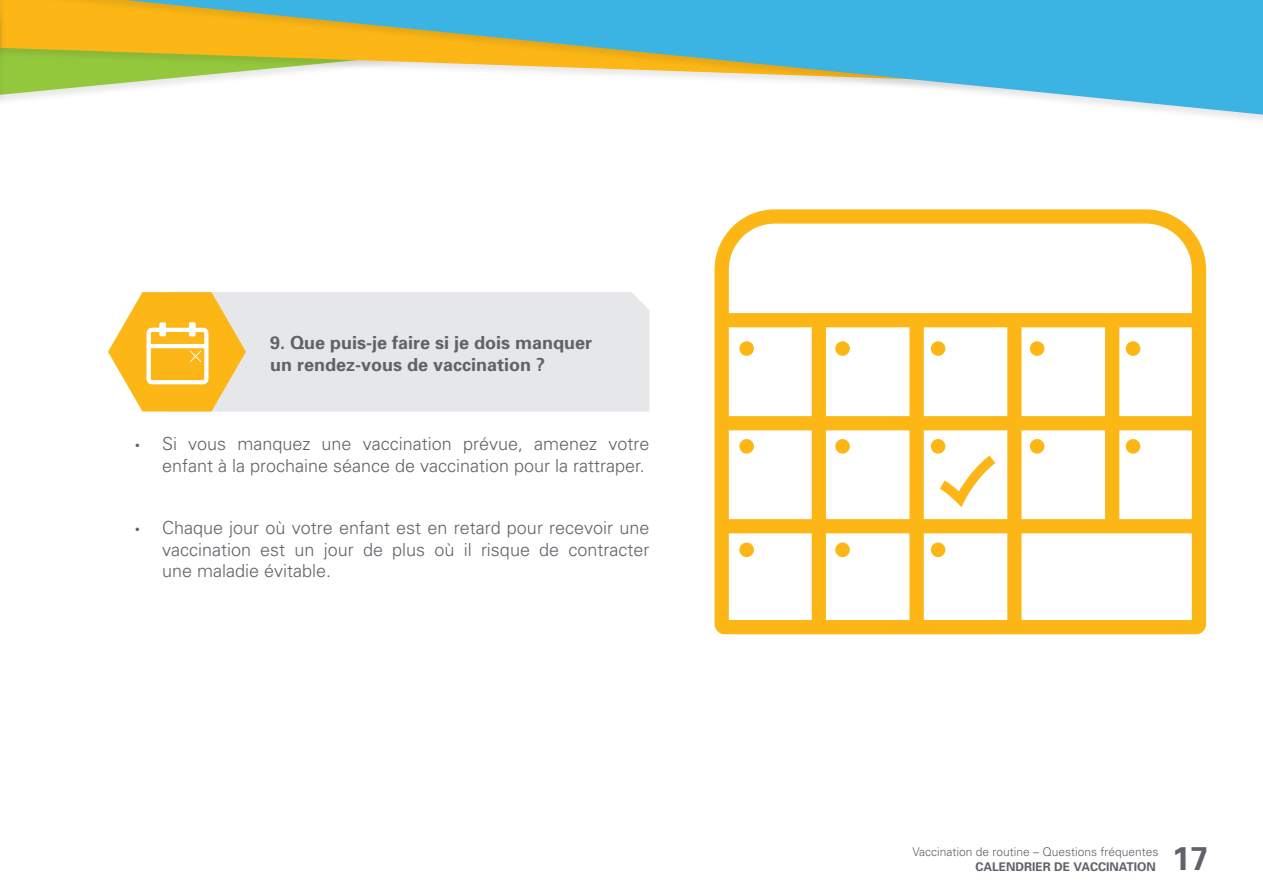
<style>
.page{position:relative;width:1263px;height:893px;background:#fff}
.page>*{position:absolute;margin:0;border:0;box-sizing:border-box;transform-origin:0 0}
.t1{font:700 33px "Univers";color:#5f6369}
.t2{font:300 18px/21.6px "Univers";color:#5f6369;text-align:right}
.t3{font:700 18px/21.6px "Univers";color:#5f6369}
.t4{font:300 12px "Univers";color:#5f6369}
.t5{font:700 12px "Univers";color:#5f6369}
.s1{font-family:"Myriad Pro";font-weight:400;font-stretch:condensed}
</style>
<div class="page">
<svg style="left:518px;top:0;width:745px;height:118px;fill:#3bb4e4"></svg>
<svg style="left:0;top:0;width:518px;height:101px"></svg>
<svg style="left:714px;top:209px;width:493px;height:426px"></svg>
<div style="left:722px;top:313px;width:477px;height:14px;background:#fcb615"></div>
<div style="left:812px;top:320px;width:14px;height:306px;background:#fcb615"></div>
<div style="left:909px;top:320px;width:15px;height:304px;background:#fcb615"></div>
<div style="left:1007px;top:323px;width:14px;height:304px;background:#fcb615"></div>
<div style="left:1105px;top:322px;width:14px;height:208px;background:#fcb615"></div>
<div style="left:721px;top:416px;width:477px;height:14px;background:#fcb615"></div>
<div style="left:723px;top:519px;width:477px;height:14px;background:#fcb615"></div>
<div style="left:739px;top:341px;width:15px;height:15px;background:#fcb615;border-radius:50%"></div>
<div style="left:835px;top:341px;width:15px;height:15px;background:#fcb615;border-radius:50%"></div>
<div style="left:931px;top:341px;width:14px;height:15px;background:#fcb615;border-radius:50%"></div>
<div style="left:1030px;top:341px;width:14px;height:15px;background:#fcb615;border-radius:50%"></div>
<div style="left:1126px;top:341px;width:14px;height:15px;background:#fcb615;border-radius:50%"></div>
<div style="left:739px;top:439px;width:15px;height:15px;background:#fcb615;border-radius:50%"></div>
<div style="left:835px;top:439px;width:15px;height:15px;background:#fcb615;border-radius:50%"></div>
<div style="left:931px;top:439px;width:14px;height:15px;background:#fcb615;border-radius:50%"></div>
<div style="left:1030px;top:439px;width:14px;height:15px;background:#fcb615;border-radius:50%"></div>
<div style="left:1126px;top:439px;width:14px;height:15px;background:#fcb615;border-radius:50%"></div>
<div style="left:739px;top:542px;width:15px;height:15px;background:#fcb615;border-radius:50%"></div>
<div style="left:835px;top:542px;width:15px;height:15px;background:#fcb615;border-radius:50%"></div>
<div style="left:931px;top:542px;width:14px;height:15px;background:#fcb615;border-radius:50%"></div>
<svg style="left:929px;top:446px;width:77px;height:63px"></svg>
<div style="left:246px;top:292px;width:403px;height:120px;background:#e6e7e9"></div>
<svg style="left:108px;top:292px;width:138px;height:120px"></svg>
<p class="t3" style="left:270px;top:331px;width:324px">9. Que puis-je faire si je dois manquer un rendez-vous de vaccination ?</p>
<p class="t2" style="left:135px;top:433px;width:516px"><span class="s1">•</span> Si vous manquez une vaccination prévue, amenez votre enfant à la prochaine séance de vaccination pour la rattraper.</p>
<p class="t2" style="left:162px;top:516px;width:489px;text-align:justify;text-indent:-27px"><span class="s1">•</span> Chaque jour où votre enfant est en retard pour recevoir une vaccination est un jour de plus où il risque de contracter une maladie évitable.</p>
<p class="t4" style="left:912px;top:845px;width:248px">Vaccination de routine – Questions fréquentes</p>
<p class="t5" style="left:975px;top:859px;width:182px">CALENDRIER DE VACCINATION</p>
<h1 class="t1" style="left:1172px;top:837px;width:38px">17</h1>
</div>
